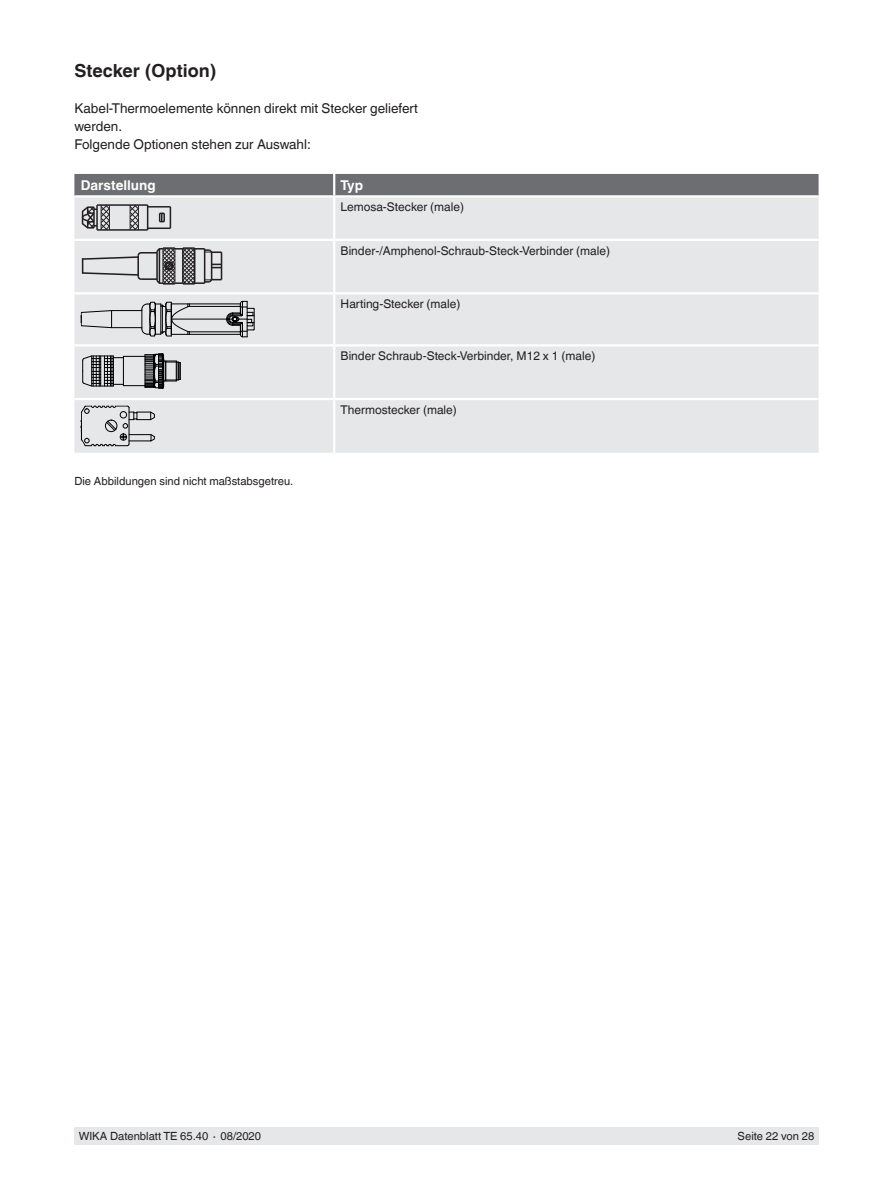
<style>
.page{position:relative;width:893px;height:1188px;background:#fff}
.page>*{position:absolute;margin:0;border:0;box-sizing:border-box;transform-origin:0 0}
.t1{font:700 18px "Helvetica World";color:#231f20}
.t2{font:13.5px/18px "Helvetica World";color:#231f20}
.t3{font:700 13.5px "Helvetica World";color:#fff}
.t4{font:12px "Helvetica World";color:#231f20}
.t5{font:11.25px "Helvetica World";color:#231f20}
</style>
<div class="page">
<div style="left:74px;top:1128px;width:745px;height:17px;background:#e6e7e9"></div>
<div style="left:74px;top:174px;width:745px;height:21px;background:#6d6e71"></div>
<div style="left:74px;top:198px;width:745px;height:255px;background:#e6e7e9"></div>
<hr style="left:333px;top:174px;width:2px;height:21px;background:#fff">
<hr style="left:334px;top:239px;width:485px;height:2px;background:#fff">
<hr style="left:334px;top:292px;width:485px;height:3px;background:#fff">
<hr style="left:334px;top:344px;width:485px;height:3px;background:#fff">
<hr style="left:334px;top:398px;width:485px;height:2px;background:#fff">
<hr style="left:74px;top:239px;width:260px;height:2px;background:#fff">
<hr style="left:74px;top:398px;width:260px;height:2px;background:#fff">
<hr style="left:333px;top:198px;width:2px;height:41px;background:#fff">
<hr style="left:333px;top:241px;width:2px;height:51px;background:#fff">
<hr style="left:74px;top:292px;width:260px;height:3px;background:#fff">
<hr style="left:333px;top:295px;width:2px;height:49px;background:#fff">
<hr style="left:74px;top:344px;width:260px;height:3px;background:#fff">
<hr style="left:333px;top:347px;width:2px;height:51px;background:#fff">
<hr style="left:333px;top:400px;width:2px;height:53px;background:#fff">
<svg style="left:129px;top:206px;width:10px;height:23px"></svg>
<hr style="left:97px;top:204px;width:51px;height:2px;background:#231f20">
<hr style="left:97px;top:229px;width:51px;height:2px;background:#231f20">
<svg style="left:81px;top:204px;width:29px;height:27px"></svg>
<svg style="left:147px;top:205px;width:24px;height:25px"></svg>
<svg style="left:81px;top:247px;width:142px;height:38px;background:#b4b3b5"></svg>
<hr style="left:172px;top:334px;width:68px;height:1px;background:#000">
<hr style="left:189px;top:331px;width:51px;height:1px;background:#000">
<hr style="left:172px;top:319px;width:55px;height:1px;background:#000">
<hr style="left:189px;top:306px;width:51px;height:1px;background:#000">
<hr style="left:172px;top:304px;width:68px;height:1px;background:#000">
<svg style="left:226px;top:301px;width:29px;height:37px"></svg>
<svg style="left:81px;top:300px;width:109px;height:37px;background:#c2c3c5"></svg>
<svg style="left:82px;top:353px;width:99px;height:36px;background:#979899"></svg>
<svg style="left:81px;top:405px;width:75px;height:42px;background:#c3c4c5"></svg>
<h1 class="t1" style="left:74px;top:63px;width:144px">Stecker (Option)</h1>
<p class="t2" style="left:74px;top:100px;width:345px">Kabel-Thermoelemente können direkt mit Stecker geliefert werden.<br>Folgende Optionen stehen zur Auswahl:</p>
<p class="t3" style="left:81px;top:180px;width:76px">Darstellung</p>
<p class="t3" style="left:341px;top:180px;width:24px">Typ</p>
<p class="t4" style="left:341px;top:203px;width:125px">Lemosa-Stecker (male)</p>
<p class="t4" style="left:341px;top:246px;width:271px">Binder-/Amphenol-Schraub-Steck-Verbinder (male)</p>
<p class="t4" style="left:341px;top:300px;width:121px">Harting-Stecker (male)</p>
<p class="t4" style="left:341px;top:352px;width:256px">Binder Schraub-Steck-Verbinder, M12 x 1 (male)</p>
<p class="t5" style="left:74px;top:477px;width:220px">Die Abbildungen sind nicht maßstabsgetreu.</p>
<p class="t4" style="left:341px;top:405px;width:118px">Thermostecker (male)</p>
<p class="t5" style="left:79px;top:1130px;width:184px">WIKA Datenblatt TE 65.40 ∙ 08/2020</p>
<p class="t5" style="left:738px;top:1132px;width:78px">Seite 22 von 28</p>
</div>
